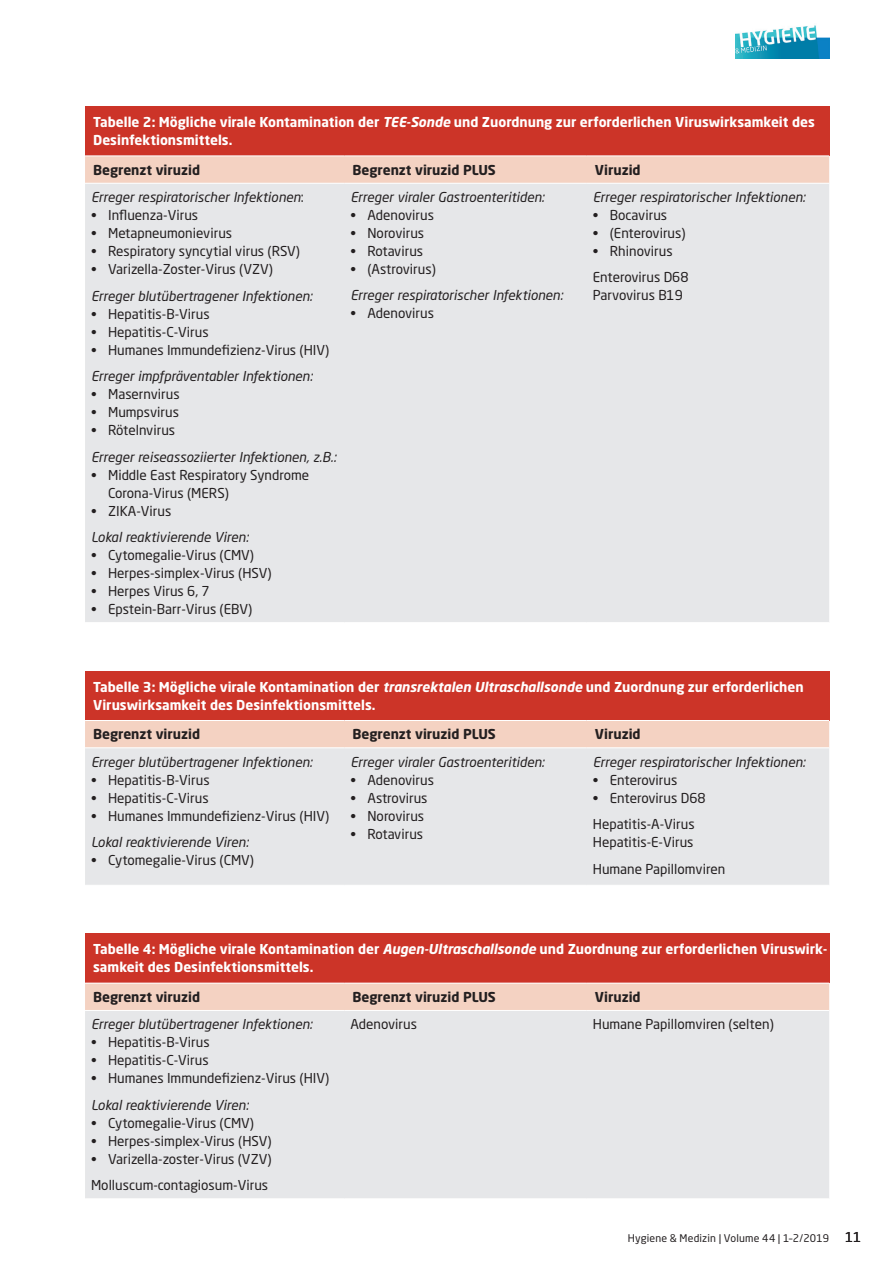
<style>
.page{position:relative;width:893px;height:1263px;background:#fff}
.page>*{position:absolute;margin:0;border:0;box-sizing:border-box;transform-origin:0 0}
.t1{font:13.5px/26.5px "Neo Sans Pro";color:#231f20}
.t2{font:italic 13.5px "Neo Sans Pro";color:#231f20}
.t3{font:700 13.5px/18px "Neo Sans Pro";color:#fff}
.t4{font:700 13.5px "Neo Sans Pro";color:#231f20}
.t5{font:10.5px "Neo Sans Pro";letter-spacing:.015em;color:#231f20}
.s1{font-style:italic}
.s2{font-style:normal}
.s3{font-size:13.5px}
</style>
<div class="page">
<img style="left:736px;top:25px;width:93px;height:34px">
<div style="left:85px;top:106px;width:744px;height:50px;background:#cc3428"></div>
<div style="left:85px;top:157px;width:744px;height:26px;background:#f4d2c2"></div>
<div style="left:85px;top:184px;width:744px;height:438px;background:#e6e7e9"></div>
<div style="left:85px;top:671px;width:744px;height:49px;background:#cc3428"></div>
<div style="left:85px;top:721px;width:744px;height:26px;background:#f4d2c2"></div>
<div style="left:85px;top:748px;width:744px;height:137px;background:#e6e7e9"></div>
<div style="left:85px;top:933px;width:744px;height:50px;background:#cc3428"></div>
<div style="left:85px;top:984px;width:744px;height:26px;background:#f4d2c2"></div>
<div style="left:85px;top:1011px;width:744px;height:187px;background:#e6e7e9"></div>
<p class="t3" style="left:93px;top:113px;width:723px">Tabelle 2: Mögliche virale Kontamination der <span class="s1">TEE-Sonde</span> und Zuordnung zur erforderlichen Viruswirksamkeit des<br>Desinfektionsmittels.</p>
<p class="t4" style="left:93px;top:161px;width:108px">Begrenzt viruzid</p>
<p class="t4" style="left:353px;top:161px;width:145px">Begrenzt viruzid PLUS</p>
<p class="t4" style="left:595px;top:161px;width:47px">Viruzid</p>
<p class="t2" style="left:91px;top:189px;width:214px">Erreger respiratorischer Infektionen<span class="s2">:</span></p>
<p class="t1" style="left:91px;top:202px;width:109px">• Influenza-Virus</p>
<p class="t1" style="left:91px;top:220px;width:143px">• Metapneumonievirus</p>
<p class="t1" style="left:91px;top:238px;width:210px">• Respiratory syncytial virus (RSV)</p>
<p class="t1" style="left:91px;top:256px;width:183px">• Varizella-Zoster-Virus (VZV)</p>
<p class="t2" style="left:91px;top:287px;width:223px">Erreger blutübertragener Infektionen:</p>
<p class="t1" style="left:91px;top:300px;width:120px">• Hepatitis-B-Virus</p>
<p class="t1" style="left:91px;top:318px;width:119px">• Hepatitis-C-Virus</p>
<p class="t1" style="left:91px;top:336px;width:240px">• Humanes Immundefizienz-Virus (HIV)</p>
<p class="t2" style="left:91px;top:368px;width:223px">Erreger impfpräventabler Infektionen:</p>
<p class="t1" style="left:91px;top:381px;width:90px">• Masernvirus</p>
<p class="t1" style="left:91px;top:399px;width:89px">• Mumpsvirus</p>
<p class="t1" style="left:91px;top:417px;width:86px">• Rötelnvirus</p>
<p class="t2" style="left:91px;top:448px;width:247px">Erreger reiseassoziierter Infektionen, z.B.:</p>
<p class="t1" style="left:108px;top:465px;width:203px;line-height:18px;text-indent:-17px">• Middle East Respiratory Syndrome<br>Corona-Virus (MERS)</p>
<p class="t1" style="left:91px;top:497px;width:82px">• ZIKA-Virus</p>
<p class="t2" style="left:91px;top:529px;width:159px">Lokal reaktivierende Viren:</p>
<p class="t1" style="left:91px;top:542px;width:164px">• Cytomegalie-Virus (CMV)</p>
<p class="t1" style="left:91px;top:560px;width:182px">• Herpes-simplex-Virus (HSV)</p>
<p class="t1" style="left:91px;top:578px;width:120px">• Herpes Virus 6, 7</p>
<p class="t1" style="left:91px;top:596px;width:163px">• Epstein-Barr-Virus (EBV)</p>
<p class="t2" style="left:593px;top:189px;width:214px">Erreger respiratorischer Infektionen:</p>
<p class="t1" style="left:593px;top:201px;width:76px">• Bocavirus</p>
<p class="t1" style="left:593px;top:219px;width:94px">• (Enterovirus)</p>
<p class="t1" style="left:593px;top:237px;width:97px">• Rhinovirus<br>Enterovirus D68</p>
<p class="t1" style="left:593px;top:282px;width:92px">Parvovirus B19</p>
<p class="t2" style="left:350px;top:189px;width:196px">Erreger viraler Gastroenteritiden:</p>
<p class="t1" style="left:350px;top:202px;width:85px">• Adenovirus</p>
<p class="t1" style="left:350px;top:220px;width:75px">• Norovirus</p>
<p class="t1" style="left:350px;top:238px;width:74px">• Rotavirus</p>
<p class="t1" style="left:350px;top:256px;width:87px">• (Astrovirus)</p>
<p class="t2" style="left:350px;top:287px;width:214px">Erreger respiratorischer Infektionen:</p>
<p class="t1" style="left:350px;top:300px;width:85px">• Adenovirus</p>
<p class="t3" style="left:93px;top:677px;width:712px">Tabelle 3: Mögliche virale Kontamination der <span class="s1">transrektalen Ultraschallsonde</span> und Zuordnung zur erforderlichen<br>Viruswirksamkeit des Desinfektionsmittels.</p>
<p class="t4" style="left:93px;top:726px;width:108px">Begrenzt viruzid</p>
<p class="t4" style="left:353px;top:726px;width:145px">Begrenzt viruzid PLUS</p>
<p class="t4" style="left:595px;top:726px;width:47px">Viruzid</p>
<p class="t2" style="left:91px;top:753px;width:223px">Erreger blutübertragener Infektionen:</p>
<p class="t1" style="left:91px;top:766px;width:120px">• Hepatitis-B-Virus</p>
<p class="t1" style="left:91px;top:784px;width:119px">• Hepatitis-C-Virus</p>
<p class="t1" style="left:91px;top:802px;width:240px">• Humanes Immundefizienz-Virus (HIV)</p>
<p class="t2" style="left:91px;top:834px;width:159px">Lokal reaktivierende Viren:</p>
<p class="t1" style="left:91px;top:847px;width:164px">• Cytomegalie-Virus (CMV)</p>
<p class="t2" style="left:593px;top:753px;width:214px">Erreger respiratorischer Infektionen:</p>
<p class="t1" style="left:593px;top:766px;width:86px">• Enterovirus</p>
<p class="t1" style="left:593px;top:784px;width:114px">• Enterovirus D68<br>Hepatitis-A-Virus</p>
<p class="t1" style="left:593px;top:829px;width:134px">Hepatitis-E-Virus<br>Humane Papillomviren</p>
<p class="t2" style="left:350px;top:753px;width:196px">Erreger viraler Gastroenteritiden:</p>
<p class="t1" style="left:350px;top:766px;width:85px">• Adenovirus</p>
<p class="t1" style="left:350px;top:784px;width:79px">• Astrovirus</p>
<p class="t1" style="left:350px;top:802px;width:75px">• Norovirus</p>
<p class="t1" style="left:350px;top:820px;width:74px">• Rotavirus</p>
<p class="t3" style="left:93px;top:940px;width:735px">Tabelle 4: Mögliche virale Kontamination der <span class="s1">Augen-Ultraschallsonde</span> und Zuordnung zur erforderlichen Viruswirk&shy;samkeit des Desinfektionsmittels.</p>
<p class="t4" style="left:93px;top:988px;width:108px">Begrenzt viruzid</p>
<p class="t4" style="left:353px;top:988px;width:145px">Begrenzt viruzid PLUS</p>
<p class="t4" style="left:595px;top:988px;width:47px">Viruzid</p>
<p class="t2" style="left:91px;top:1016px;width:223px">Erreger blutübertragener Infektionen:</p>
<p class="t1" style="left:91px;top:1029px;width:120px">• Hepatitis-B-Virus</p>
<p class="t1" style="left:91px;top:1047px;width:119px">• Hepatitis-C-Virus</p>
<p class="t1" style="left:91px;top:1065px;width:240px">• Humanes Immundefizienz-Virus (HIV)</p>
<p class="t2" style="left:91px;top:1096px;width:159px">Lokal reaktivierende Viren:</p>
<p class="t1" style="left:91px;top:1109px;width:164px">• Cytomegalie-Virus (CMV)</p>
<p class="t1" style="left:91px;top:1127px;width:182px">• Herpes-simplex-Virus (HSV)</p>
<p class="t1" style="left:91px;top:1145px;width:182px">• Varizella-zoster-Virus (VZV)<br>Molluscum-contagiosum-Virus</p>
<p class="t1" style="left:350px;top:1011px;width:68px">Adenovirus</p>
<p class="t1" style="left:593px;top:1011px;width:182px">Humane Papillomviren (selten)</p>
<p class="t5" style="left:628px;top:1231px;width:235px">Hygiene &amp; Medizin | Volume 44 | 1–2/2019 <span class="s3">11</span></p>
</div>
